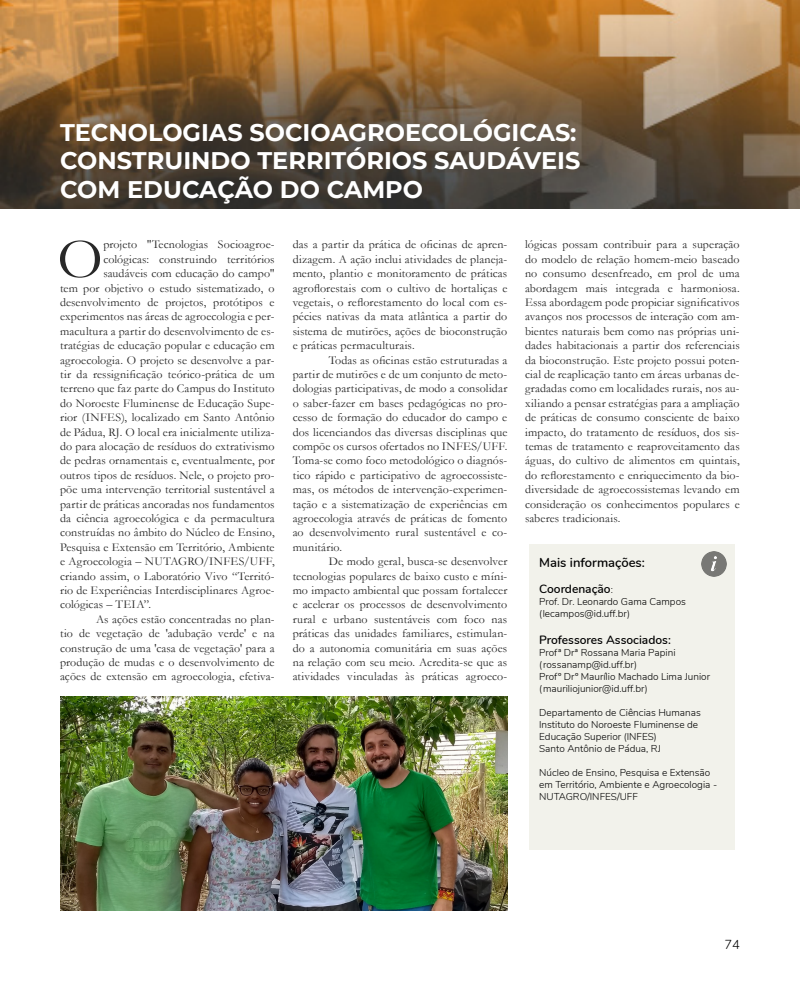
<style>
.page{position:relative;width:800px;height:991px;background:#fff}
.page>*{position:absolute;margin:0;border:0;box-sizing:border-box;transform-origin:0 0}
.t1{font:58.2px "Garamond";color:#282828}
.t2{font:700 24px/28.8px "Montserrat";color:#fff}
.t3{font:600 13px "Nunito";color:#000}
.t4{font:300 13px "Nunito";color:#000}
.t5{font:12px/14.4px "Garamond";letter-spacing:.01em;color:#282828;text-align:justify}
.t6{font:600 12px "Nunito";color:#000}
.t7{font:300 10px/12px "Nunito";color:#000}
.s1{font-weight:300;font-size:10px}
</style>
<div class="page">
<img style="left:0;top:0;width:800px;height:208px">
<div style="left:530px;top:544px;width:205px;height:306px;background:#f2f2eb"></div>
<img style="left:701px;top:551px;width:26px;height:26px">
<img style="left:60px;top:696px;width:447px;height:214px">
<p class="t2" style="left:60px;top:116px;width:522px">TECNOLOGIAS SOCIOAGROECOLÓGICAS:<br>CONSTRUINDO TERRITÓRIOS SAUDÁVEIS<br>COM EDUCAÇÃO DO CAMPO</p>
<p class="t1" style="left:57px;top:220px;width:47px">O</p>
<p class="t5" style="left:103px;top:237px;width:173px">projeto "Tecnologias Socioagroe-</p>
<p class="t5" style="left:293px;top:237px;width:216px">das a partir da prática de oficinas de apren&shy;dizagem. A ação inclui atividades de planeja&shy;mento, plantio e monitoramento de práticas agroflorestais com o cultivo de hortaliças e vegetais, o reflorestamento do local com es&shy;pécies nativas da mata atlântica a partir do sistema de mutirões, ações de bioconstrução e práticas permaculturais.</p>
<p class="t5" style="left:293px;top:352px;width:216px;text-indent:36px">Todas as oficinas estão estruturadas a partir de mutirões e de um conjunto de meto&shy;dologias participativas, de modo a consolidar o saber-fazer em bases pedagógicas no pro&shy;cesso de formação do educador do campo e dos licenciandos das diversas disciplinas que compõe os cursos ofertados no INFES/UFF.<br>Toma-se como foco metodológico o diagnós&shy;tico rápido e participativo de agroecossiste&shy;mas, os métodos de intervenção-experimen&shy;tação e a sistematização de experiências em agroecologia através de práticas de fomento ao desenvolvimento rural sustentável e co&shy;munitário.</p>
<p class="t5" style="left:293px;top:554px;width:216px;text-indent:36px">De modo geral, busca-se desenvolver tecnologias populares de baixo custo e míni&shy;mo impacto ambiental que possam fortalecer e acelerar os processos de desenvolvimento rural e urbano sustentáveis com foco nas práticas das unidades familiares, estimulan&shy;do a autonomia comunitária em suas ações na relação com seu meio. Acredita-se que as atividades vinculadas às práticas agroeco-</p>
<p class="t5" style="left:525px;top:237px;width:216px">lógicas possam contribuir para a superação do modelo de relação homem-meio baseado no consumo desenfreado, em prol de uma abordagem mais integrada e harmoniosa.<br>Essa abordagem pode propiciar significativos avanços nos processos de interação com am&shy;bientes naturais bem como nas próprias uni&shy;dades habitacionais a partir dos referenciais da bioconstrução. Este projeto possui poten&shy;cial de reaplicação tanto em áreas urbanas de&shy;gradadas como em localidades rurais, nos au&shy;xiliando a pensar estratégias para a ampliação de práticas de consumo consciente de baixo impacto, do tratamento de resíduos, dos sis&shy;temas de tratamento e reaproveitamento das águas, do cultivo de alimentos em quintais, do reflorestamento e enriquecimento da bio&shy;diversidade de agroecossistemas levando em consideração os conhecimentos populares e saberes tradicionais.</p>
<p class="t5" style="left:103px;top:251px;width:173px">cológicas: construindo territórios</p>
<p class="t5" style="left:103px;top:266px;width:173px">saudáveis com educação do campo"</p>
<p class="t5" style="left:60px;top:280px;width:216px">tem por objetivo o estudo sistematizado, o</p>
<p class="t5" style="left:60px;top:295px;width:216px">desenvolvimento de projetos, protótipos e</p>
<p class="t5" style="left:60px;top:309px;width:216px">experimentos nas áreas de agroecologia e per-</p>
<p class="t5" style="left:60px;top:323px;width:216px">macultura a partir do desenvolvimento de es-</p>
<p class="t5" style="left:60px;top:338px;width:216px">tratégias de educação popular e educação em</p>
<p class="t5" style="left:60px;top:352px;width:216px">agroecologia. O projeto se desenvolve a par-</p>
<p class="t5" style="left:60px;top:367px;width:216px">tir da ressignificação teórico-prática de um</p>
<p class="t5" style="left:60px;top:381px;width:216px">terreno que faz parte do Campus do Instituto</p>
<p class="t5" style="left:60px;top:395px;width:216px">do Noroeste Fluminense de Educação Supe-</p>
<p class="t5" style="left:60px;top:410px;width:216px">rior (INFES), localizado em Santo Antônio</p>
<p class="t5" style="left:60px;top:424px;width:216px">de Pádua, RJ. O local era inicialmente utiliza-</p>
<p class="t5" style="left:60px;top:439px;width:216px">do para alocação de resíduos do extrativismo</p>
<p class="t5" style="left:60px;top:453px;width:216px">de pedras ornamentais e, eventualmente, por</p>
<p class="t5" style="left:60px;top:467px;width:216px">outros tipos de resíduos. Nele, o projeto pro-</p>
<p class="t5" style="left:60px;top:482px;width:216px">põe uma intervenção territorial sustentável a</p>
<p class="t5" style="left:60px;top:496px;width:216px">partir de práticas ancoradas nos fundamentos</p>
<p class="t5" style="left:60px;top:511px;width:216px">da ciência agroecológica e da permacultura</p>
<p class="t5" style="left:60px;top:525px;width:216px">construídas no âmbito do Núcleo de Ensino,</p>
<p class="t5" style="left:60px;top:539px;width:216px">Pesquisa e Extensão em Território, Ambiente</p>
<p class="t5" style="left:60px;top:554px;width:216px">e Agroecologia – NUTAGRO/INFES/UFF,</p>
<p class="t5" style="left:60px;top:568px;width:216px">criando assim, o Laboratório Vivo “Territó-</p>
<p class="t5" style="left:60px;top:583px;width:216px">rio de Experiências Interdisciplinares Agroe-</p>
<p class="t5" style="left:60px;top:597px;width:93px">cológicas – TEIA”.</p>
<p class="t5" style="left:60px;top:611px;width:216px;text-indent:36px">As ações estão concentradas no plan&shy;tio de vegetação de 'adubação verde' e na construção de uma 'casa de vegetação' para a produção de mudas e o desenvolvimento de ações de extensão em agroecologia, efetiva-</p>
<p class="t3" style="left:539px;top:553px;width:107px">Mais informações:</p>
<p class="t6" style="left:539px;top:580px;width:75px">Coordenação<span class="s1">:</span></p>
<p class="t7" style="left:539px;top:595px;width:148px">Prof. Dr. Leonardo Gama Campos</p>
<p class="t7" style="left:539px;top:607px;width:92px">(lecampos@id.uff.br)</p>
<p class="t6" style="left:539px;top:631px;width:133px">Professores Associados:</p>
<p class="t7" style="left:539px;top:646px;width:138px">Profª Drª Rossana Maria Papini</p>
<p class="t7" style="left:539px;top:658px;width:100px">(rossanamp@id.uff.br)</p>
<p class="t7" style="left:539px;top:670px;width:172px">Profº Drº Maurílio Machado Lima Junior (mauriliojunior@id.uff.br)</p>
<p class="t7" style="left:539px;top:706px;width:163px">Departamento de Ciências Humanas</p>
<p class="t7" style="left:539px;top:718px;width:160px">Instituto do Noroeste Fluminense de<br>Educação Superior (INFES)</p>
<p class="t7" style="left:539px;top:742px;width:123px">Santo Antônio de Pádua, RJ</p>
<p class="t7" style="left:539px;top:766px;width:180px">Núcleo de Ensino, Pesquisa e Extensão em Território, Ambiente e Agroecologia -<br>NUTAGRO/INFES/UFF</p>
<p class="t4" style="left:724px;top:935px;width:17px">74</p>
</div>
